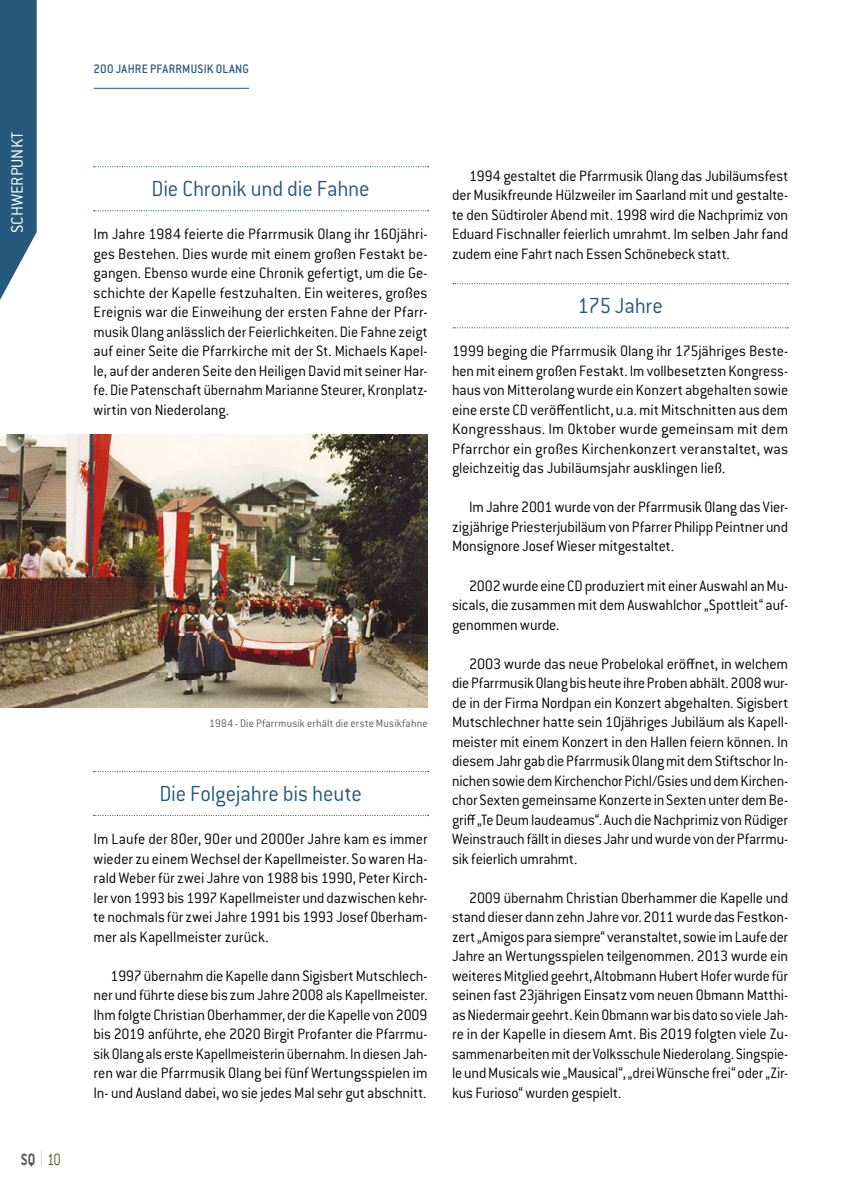
<style>
.page{position:relative;width:851px;height:1191px;background:#fff}
.page>*{position:absolute;margin:0;border:0;box-sizing:border-box;transform-origin:0 0}
.Hervorgehoben{font:300 24px "Conduit ITC Pro";letter-spacing:-.005em;color:#265a7c;scale:.95 1}
.Rubrik_vertikal{font:300 18px "Conduit ITC Pro";color:#fff}
.t1{font:700 18px "Conduit ITC Pro";color:#575756;scale:.8 1}
.Fliesstext_2019_mit_Einzug{font:300 16.5px/19.5px "Conduit ITC Pro";letter-spacing:-.01em;color:#000;text-align:justify;scale:.95 1}
.Fliesstext_2019_ohne_Einzug{font:300 16.5px/19.5px "Conduit ITC Pro";letter-spacing:-.005em;color:#000;text-align:justify;scale:.95 1}
.Fliesstext_2019_mit_Einzug-2{font:300 16.5px/19.5px "Conduit ITC Pro";letter-spacing:-.01em;color:#000;text-align:justify}
.Fliesstext_2019_ohne_Einzug-2{font:300 16.5px/19.5px "Conduit ITC Pro";letter-spacing:-.005em;color:#000;text-align:justify;scale:.96 1}
.Rubrik_blau{font:500 13.5px "Conduit ITC Pro";letter-spacing:.015em;color:#265a7c;scale:.95 1}
.Didaskalie_2024{font:300 12px "Conduit ITC Pro";letter-spacing:.015em;color:#575756;scale:.95 1}
.s1{font-family:"Fira Sans";font-weight:300;color:#cac6b4}
.s2{font-weight:300;color:#4d5d31}
</style>
<div class="page">
<hr style="left:850px;top:0;width:1px;height:1191px;background:#e2ebf0">
<svg style="left:94px;top:166px;width:334px;height:1px"></svg>
<svg style="left:94px;top:210px;width:334px;height:1px"></svg>
<svg style="left:94px;top:771px;width:334px;height:1px"></svg>
<svg style="left:94px;top:815px;width:334px;height:1px"></svg>
<svg style="left:0;top:0;width:37px;height:300px;background:#3f6d8b"></svg>
<hr style="left:94px;top:88px;width:155px;height:1px;background:#265a7c">
<svg style="left:453px;top:283px;width:335px;height:1px"></svg>
<svg style="left:453px;top:327px;width:335px;height:1px"></svg>
<img style="left:0;top:434px;width:427px;height:273px">
<p class="Rubrik_vertikal" style="left:7px;top:233px;width:103px;rotate:-90deg">SCHWERPUNKT</p>
<p class="t1" style="left:21px;top:1148px;width:51px">SQ <span class="s1">|</span><span class="s2">10</span></p>
<p class="Rubrik_blau" style="left:94px;top:61px;width:165px">200 JAHRE PFARRMUSIK OLANG</p>
<p class="Hervorgehoben" style="left:151px;top:175px;width:231px">Die Chronik und die Fahne</p>
<p class="Fliesstext_2019_ohne_Einzug-2" style="left:94px;top:225px;width:349px">Im Jahre 1984 feierte die Pfarrmusik Olang ihr 160jähri&shy;ges Bestehen. Dies wurde mit einem großen Festakt be&shy;gangen. Ebenso wurde eine Chronik gefertigt, um die Ge&shy;schichte der Kapelle festzuhalten. Ein weiteres, großes Ereignis war die Einweihung der ersten Fahne der Pfarr&shy;musik Olang anlässlich der Feierlichkeiten. Die Fahne zeigt auf einer Seite die Pfarrkirche mit der St. Michaels Kapel&shy;le, auf der anderen Seite den Heiligen David mit seiner Har&shy;fe. Die Patenschaft übernahm Marianne Steurer, Kronplatz&shy;wirtin von Niederolang.</p>
<p class="Didaskalie_2024" style="left:209px;top:717px;width:231px">1984 - Die Pfarrmusik erhält die erste Musikfahne</p>
<p class="Hervorgehoben" style="left:159px;top:780px;width:214px">Die Folgejahre bis heute</p>
<p class="Fliesstext_2019_ohne_Einzug" style="left:94px;top:829px;width:353px">Im Laufe der 80er, 90er und 2000er Jahre kam es immer wieder zu einem Wechsel der Kapellmeister. So waren Ha&shy;rald Weber für zwei Jahre von 1988 bis 1990, Peter Kirch&shy;ler von 1993 bis 1997 Kapellmeister und dazwischen kehr&shy;te nochmals für zwei Jahre 1991 bis 1993 Josef Oberham&shy;mer als Kapellmeister zurück.</p>
<p class="Fliesstext_2019_mit_Einzug" style="left:94px;top:966px;width:353px;text-indent:17px">1997 übernahm die Kapelle dann Sigisbert Mutschlech&shy;ner und führte diese bis zum Jahre 2008 als Kapellmeister.<br>Ihm folgte Christian Oberhammer, der die Kapelle von 2009 bis 2019 anführte, ehe 2020 Birgit Profanter die Pfarrmu&shy;sik Olang als erste Kapellmeisterin übernahm. In diesen Jah&shy;ren war die Pfarrmusik Olang bei fünf Wertungsspielen im In- und Ausland dabei, wo sie jedes Mal sehr gut abschnitt.</p>
<p class="Fliesstext_2019_mit_Einzug" style="left:452px;top:166px;width:355px;text-indent:17px">1994 gestaltet die Pfarrmusik Olang das Jubiläumsfest der Musikfreunde Hülzweiler im Saarland mit und gestalte&shy;te den Südtiroler Abend mit. 1998 wird die Nachprimiz von Eduard Fischnaller feierlich umrahmt. Im selben Jahr fand zudem eine Fahrt nach Essen Schönebeck statt.</p>
<p class="Hervorgehoben" style="left:577px;top:292px;width:91px">175 Jahre</p>
<p class="Fliesstext_2019_ohne_Einzug" style="left:452px;top:342px;width:355px">1999 beging die Pfarrmusik Olang ihr 175jähriges Beste&shy;hen mit einem großen Festakt. Im vollbesetzten Kongress&shy;haus von Mitterolang wurde ein Konzert abgehalten sowie eine erste CD veröffentlicht, u.a. mit Mitschnitten aus dem Kongresshaus. Im Oktober wurde gemeinsam mit dem Pfarrchor ein großes Kirchenkonzert veranstaltet, was gleichzeitig das Jubiläumsjahr ausklingen ließ.</p>
<p class="Fliesstext_2019_mit_Einzug" style="left:452px;top:498px;width:355px;text-indent:17px">Im Jahre 2001 wurde von der Pfarrmusik Olang das Vier&shy;zigjährige Priesterjubiläum von Pfarrer Philipp Peintner und Monsignore Josef Wieser mitgestaltet.</p>
<p class="Fliesstext_2019_mit_Einzug" style="left:452px;top:576px;width:355px;text-indent:17px">2002 wurde eine CD produziert mit einer Auswahl an Mu&shy;sicals, die zusammen mit dem Auswahlchor „Spottleit“ auf&shy;genommen wurde.</p>
<p class="Fliesstext_2019_mit_Einzug-2" style="left:452px;top:654px;width:337px;text-indent:17px">2003 wurde das neue Probelokal eröffnet, in welchem die Pfarrmusik Olang bis heute ihre Proben abhält. 2008 wur&shy;de in der Firma Nordpan ein Konzert abgehalten. Sigisbert Mutschlechner hatte sein 10jähriges Jubiläum als Kapell&shy;meister mit einem Konzert in den Hallen feiern können. In diesem Jahr gab die Pfarrmusik Olang mit dem Stiftschor In&shy;nichen sowie dem Kirchenchor Pichl/Gsies und dem Kirchen&shy;chor Sexten gemeinsame Konzerte in Sexten unter dem Be&shy;griff „Te Deum laudeamus“. Auch die Nachprimiz von Rüdiger Weinstrauch fällt in dieses Jahr und wurde von der Pfarrmu&shy;sik feierlich umrahmt.</p>
<p class="Fliesstext_2019_mit_Einzug" style="left:452px;top:888px;width:355px;text-indent:17px">2009 übernahm Christian Oberhammer die Kapelle und stand dieser dann zehn Jahre vor. 2011 wurde das Festkon&shy;zert „Amigos para siempre“ veranstaltet, sowie im Laufe der Jahre an Wertungsspielen teilgenommen. 2013 wurde ein weiteres Mitglied geehrt, Altobmann Hubert Hofer wurde für seinen fast 23jährigen Einsatz vom neuen Obmann Matthi&shy;as Niedermair geehrt. Kein Obmann war bis dato so viele Jah&shy;re in der Kapelle in diesem Amt. Bis 2019 folgten viele Zu&shy;sammenarbeiten mit der Volksschule Niederolang. Singspie&shy;le und Musicals wie „Mausical“, „drei Wünsche frei“ oder „Zir&shy;kus Furioso“ wurden gespielt.</p>
</div>
